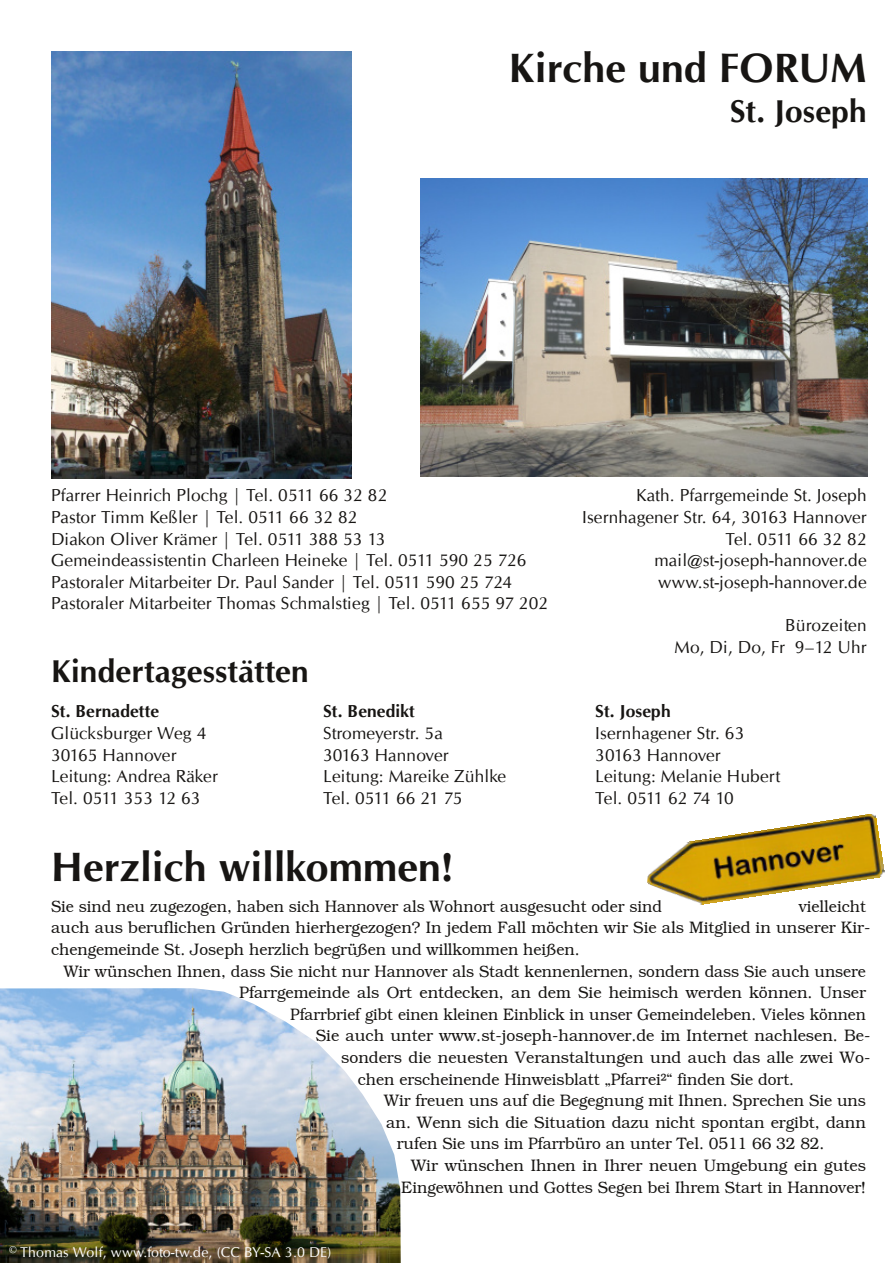
<style>
.page{position:relative;width:893px;height:1263px;background:#fff}
.page>*{position:absolute;margin:0;border:0;box-sizing:border-box;transform-origin:0 0}
.t1{font:700 40.95px "URW Classico";letter-spacing:.01em;color:#171513}
.t2{font:700 31.5px "URW Classico";letter-spacing:.01em;color:#171513}
.t3{font:17.4px/21.6px "URW Classico";letter-spacing:.01em;color:#171513}
.t4{font:700 17.4px "URW Classico";letter-spacing:.01em;color:#171513}
.t5{font:16.5px/21.6px "URW Bookman L Ligh";color:#171513;scale:.94 1}
.t6{font:16.5px "URW Bookman L Ligh";color:#171513;scale:.96 1}
.t7{font:16.5px "URW Bookman L Ligh";color:#171513;scale:.93 1}
.t8{font:16.5px "URW Bookman L Ligh";color:#171513;scale:.92 1}
.t9{font:14.25px "URW Classico";letter-spacing:.01em;color:#fff}
</style>
<div class="page">
<img style="left:51px;top:51px;width:300px;height:428px">
<img style="left:420px;top:179px;width:447px;height:298px">
<img style="left:647px;top:814px;width:237px;height:91px">
<img style="left:0;top:988px;width:401px;height:275px">
<h1 class="t1" style="left:509px;top:42px;width:359px">Kirche und FORUM</h1>
<h2 class="t2" style="left:730px;top:91px;width:138px">St. Joseph</h2>
<p class="t3" style="left:51px;top:484px;width:499px">Pfarrer Heinrich Plochg | Tel. 0511 66 32 82<br>Pastor Timm Keßler | Tel. 0511 66 32 82<br>Diakon Oliver Krämer | Tel. 0511 388 53 13<br>Gemeindeassistentin Charleen Heineke | Tel. 0511 590 25 726<br>Pastoraler Mitarbeiter Dr. Paul Sander | Tel. 0511 590 25 724<br>Pastoraler Mitarbeiter Thomas Schmalstieg | Tel. 0511 655 97 202</p>
<p class="t3" style="left:582px;top:484px;width:286px;text-align:right">Kath. Pfarrgemeinde St. Joseph<br>Isernhagener Str. 64, 30163 Hannover<br>Tel. 0511 66 32 82 mail@st-joseph-hannover.de www.st-joseph-hannover.de</p>
<p class="t3" style="left:675px;top:614px;width:193px;text-align:right">Bürozeiten<br>Mo, Di, Do, Fr 9–12 Uhr</p>
<h2 class="t2" style="left:51px;top:651px;width:259px">Kindertagesstätten</h2>
<p class="t4" style="left:51px;top:700px;width:109px">St. Bernadette</p>
<p class="t3" style="left:51px;top:722px;width:168px">Glücksburger Weg 4<br>30165 Hannover<br>Leitung: Andrea Räker<br>Tel. 0511 353 12 63</p>
<p class="t4" style="left:323px;top:700px;width:93px">St. Benedikt</p>
<p class="t3" style="left:323px;top:722px;width:185px">Stromeyerstr. 5a<br>30163 Hannover<br>Leitung: Mareike Zühlke<br>Tel. 0511 66 21 75</p>
<p class="t4" style="left:595px;top:700px;width:77px">St. Joseph</p>
<p class="t3" style="left:595px;top:722px;width:186px">Isernhagener Str. 63<br>30163 Hannover<br>Leitung: Melanie Hubert<br>Tel. 0511 62 74 10</p>
<h1 class="t1" style="left:51px;top:841px;width:403px">Herzlich willkommen!</h1>
<p class="t5" style="left:51px;top:896px;width:651px">Sie sind neu zugezogen, haben sich Hannover als Wohnort ausgesucht oder sind</p>
<p class="t5" style="left:51px;top:896px;width:873px;text-indent:748px">vielleicht auch aus beruflichen Gründen hierhergezogen? In jedem Fall möchten wir Sie als Mitglied in unserer Kir‐ chengemeinde St. Joseph herzlich begrüßen und willkommen heißen.</p>
<p class="t7" style="left:64px;top:961px;width:864px">Wir wünschen Ihnen, dass Sie nicht nur Hannover als Stadt kennenlernen, sondern dass Sie auch unsere</p>
<p class="t6" style="left:239px;top:983px;width:654px">Pfarrgemeinde als Ort entdecken, an dem Sie heimisch werden können. Unser</p>
<p class="t8" style="left:290px;top:1004px;width:627px">Pfarrbrief gibt einen kleinen Einblick in unser Gemeindeleben. Vieles können</p>
<p class="t6" style="left:316px;top:1026px;width:579px">Sie auch unter www.st-joseph-hannover.de im Internet nachlesen. Be‐</p>
<p class="t6" style="left:341px;top:1048px;width:553px">sonders die neuesten Veranstaltungen und auch das alle zwei Wo‐</p>
<p class="t5" style="left:358px;top:1068px;width:466px">chen erscheinende Hinweisblatt „Pfarrei²“ finden Sie dort.</p>
<p class="t5" style="left:384px;top:1090px;width:514px">Wir freuen uns auf die Begegnung mit Ihnen. Sprechen Sie uns</p>
<p class="t6" style="left:386px;top:1112px;width:501px">an. Wenn sich die Situation dazu nicht spontan ergibt, dann</p>
<p class="t5" style="left:397px;top:1133px;width:456px">rufen Sie uns im Pfarrbüro an unter Tel. 0511 66 32 82.</p>
<p class="t6" style="left:411px;top:1156px;width:475px">Wir wünschen Ihnen in Ihrer neuen Umgebung ein gutes</p>
<p class="t5" style="left:401px;top:1176px;width:496px">Eingewöhnen und Gottes Segen bei Ihrem Start in Hannover!</p>
<p class="t9" style="left:9px;top:1243px;width:324px">© Thomas Wolf, www.foto-tw.de, (CC BY-SA 3.0 DE)</p>
</div>
